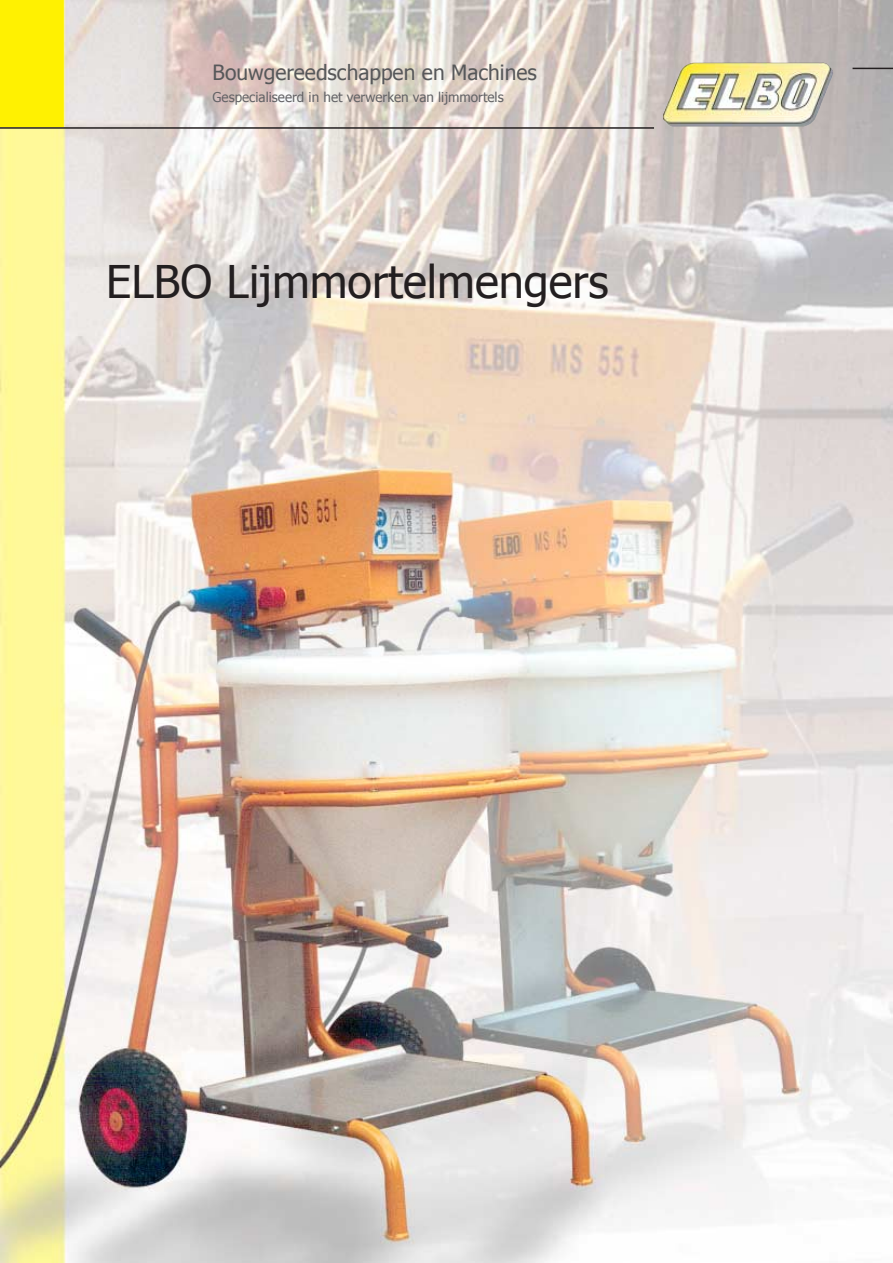
<style>
.page{position:relative;width:893px;height:1263px;background:#fff}
.page>*{position:absolute;margin:0;border:0;box-sizing:border-box;transform-origin:0 0}
.t1{font:45px "Tahoma";color:#231f20}
.t2{font:21px "Tahoma";color:#57585a}
.t3{font:13.5px "Tahoma";color:#636366}
</style>
<div class="page">
<img style="left:0;top:0;width:893px;height:1263px">
<img style="left:663px;top:63px;width:170px;height:64px">
<hr style="left:853px;top:68px;width:40px;height:1px;background:#231f20">
<div style="left:1px;top:1px;width:62px;height:125px;background:#fff101"></div>
<div style="left:0;top:0;width:64px;height:127px;border:2px solid #fff101"></div>
<hr style="left:0;top:127px;width:654px;height:2px;background:#231f20">
<p class="t2" style="left:213px;top:58px;width:326px">Bouwgereedschappen en Machines</p>
<p class="t3" style="left:213px;top:88px;width:293px">Gespecialiseerd in het verwerken van lijmmortels</p>
<p class="t1" style="left:106px;top:251px;width:504px">ELBO Lijmmortelmengers</p>
</div>
